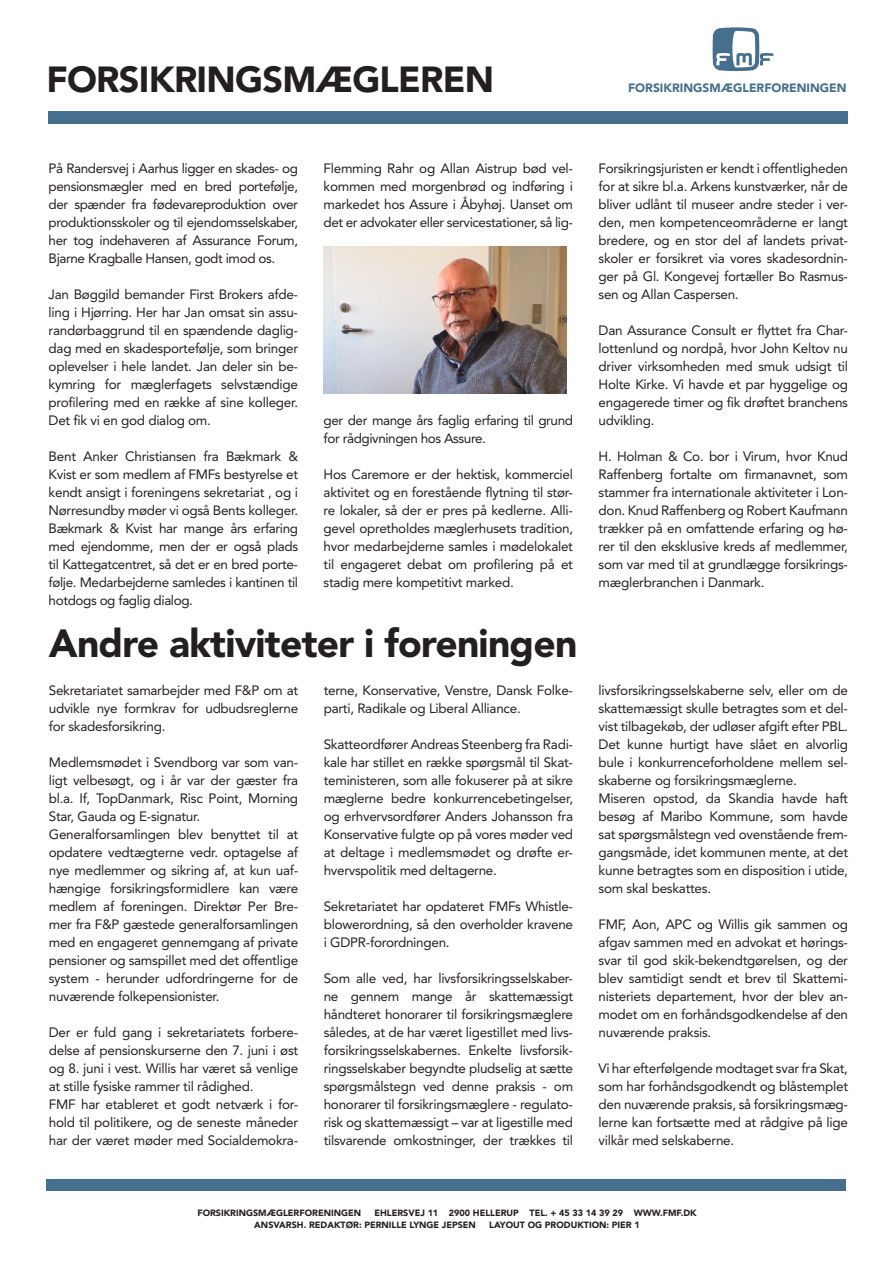
<style>
.page{position:relative;width:893px;height:1263px;background:#fff}
.page>*{position:absolute;margin:0;border:0;box-sizing:border-box;transform-origin:0 0}
.Paragraph_Style_1{font:900 39px "Avenir";letter-spacing:-.02em;color:#231f20}
.t1{font:900 36px "Avenir";letter-spacing:-.02em;color:#231f20}
.t2{font:13.5px/18px "Avenir";letter-spacing:-.02em;color:#231f20;text-align:justify}
.t3{font:900 12px "Avenir";color:#456f8c}
.t4{font:900 9px "Avenir";color:#231f20}
</style>
<div class="page">
<svg style="left:713px;top:27px;width:60px;height:44px"></svg>
<div style="left:49px;top:111px;width:799px;height:13px;background:#456f8c"></div>
<div style="left:46px;top:1180px;width:800px;height:11px;background:#456f8c"></div>
<img style="left:324px;top:247px;width:243px;height:146px">
<p class="t1" style="left:46px;top:58px;width:449px">FORSIKRINGSMÆGLEREN</p>
<p class="t3" style="left:628px;top:81px;width:220px">FORSIKRINGSMÆGLERFORENINGEN</p>
<p class="t2" style="left:49px;top:159px;width:251px">På Randersvej i Aarhus ligger en skades- og pensionsmægler med en bred portefølje, der spænder fra fødevareproduktion over produktionsskoler og til ejendomsselskaber, her tog indehaveren af Assurance Forum, Bjarne Kragballe Hansen, godt imod os.</p>
<p class="t2" style="left:49px;top:285px;width:251px">Jan Bøggild bemander First Brokers afde&shy;ling i Hjørring. Her har Jan omsat sin assu&shy;randørbaggrund til en spændende daglig&shy;dag med en skadesportefølje, som bringer oplevelser i hele landet. Jan deler sin be&shy;kymring for mæglerfagets selvstændige profilering med en række af sine kolleger.<br>Det fik vi en god dialog om.</p>
<p class="t2" style="left:49px;top:447px;width:251px">Bent Anker Christiansen fra Bækmark &amp; Kvist er som medlem af FMFs bestyrelse et kendt ansigt i foreningens sekretariat , og i Nørresundby møder vi også Bents kolleger.</p>
<p class="t2" style="left:49px;top:519px;width:251px">Bækmark &amp; Kvist har mange års erfaring med ejendomme, men der er også plads til Kattegatcentret, så det er en bred porte&shy;følje. Medarbejderne samledes i kantinen til hotdogs og faglig dialog.</p>
<p class="t2" style="left:324px;top:159px;width:251px">Flemming Rahr og Allan Aistrup bød vel&shy;kommen med morgenbrød og indføring i markedet hos Assure i Åbyhøj. Uanset om det er advokater eller servicestationer, så lig-</p>
<p class="t2" style="left:324px;top:411px;width:251px">ger der mange års faglig erfaring til grund for rådgivningen hos Assure.</p>
<p class="t2" style="left:324px;top:465px;width:251px">Hos Caremore er der hektisk, kommerciel aktivitet og en forestående flytning til stør&shy;re lokaler, så der er pres på kedlerne. Alli&shy;gevel opretholdes mæglerhusets tradition, hvor medarbejderne samles i mødelokalet til engageret debat om profilering på et stadig mere kompetitivt marked.</p>
<p class="Paragraph_Style_1" style="left:49px;top:620px;width:530px">Andre aktiviteter i foreningen</p>
<p class="t2" style="left:49px;top:681px;width:251px">Sekretariatet samarbejder med F&amp;P om at udvikle nye formkrav for udbudsreglerne for skadesforsikring.</p>
<p class="t2" style="left:49px;top:753px;width:251px">Medlemsmødet i Svendborg var som van&shy;ligt velbesøgt, og i år var der gæster fra bl.a. If, TopDanmark, Risc Point, Morning Star, Gauda og E-signatur.</p>
<p class="t2" style="left:49px;top:825px;width:251px">Generalforsamlingen blev benyttet til at opdatere vedtægterne vedr. optagelse af nye medlemmer og sikring af, at kun uaf&shy;hængige forsikringsformidlere kan være medlem af foreningen. Direktør Per Bre&shy;mer fra F&amp;P gæstede generalforsamlingen med en engageret gennemgang af private pensioner og samspillet med det offentlige system - herunder udfordringerne for de nuværende folkepensionister.</p>
<p class="t2" style="left:49px;top:1023px;width:251px">Der er fuld gang i sekretariatets forbere&shy;delse af pensionskurserne den 7. juni i øst og 8. juni i vest. Willis har været så venlige at stille fysiske rammer til rådighed.</p>
<p class="t2" style="left:49px;top:1095px;width:251px">FMF har etableret et godt netværk i for&shy;hold til politikere, og de seneste måneder har der været møder med Socialdemokra-</p>
<p class="t2" style="left:324px;top:681px;width:251px">terne, Konservative, Venstre, Dansk Folke&shy;parti, Radikale og Liberal Alliance.</p>
<p class="t2" style="left:324px;top:735px;width:251px">Skatteordfører Andreas Steenberg fra Radi&shy;kale har stillet en række spørgsmål til Skat&shy;teministeren, som alle fokuserer på at sikre mæglerne bedre konkurrencebetingelser, og erhvervsordfører Anders Johansson fra Konservative fulgte op på vores møder ved at deltage i medlemsmødet og drøfte er&shy;hvervspolitik med deltagerne.</p>
<p class="t2" style="left:324px;top:897px;width:251px">Sekretariatet har opdateret FMFs Whistle&shy;blowerordning, så den overholder kravene i GDPR-forordningen.</p>
<p class="t2" style="left:324px;top:969px;width:251px">Som alle ved, har livsforsikringsselskaber&shy;ne gennem mange år skattemæssigt håndteret honorarer til forsikringsmæglere således, at de har været ligestillet med livs&shy;forsikringsselskabernes. Enkelte livsforsik&shy;ringsselskaber begyndte pludselig at sætte spørgsmålstegn ved denne praksis - om honorarer til forsikringsmæglere - regulato&shy;risk og skattemæssigt – var at ligestille med tilsvarende omkostninger, der trækkes til</p>
<p class="t2" style="left:599px;top:159px;width:251px">Forsikringsjuristen er kendt i offentligheden for at sikre bl.a. Arkens kunstværker, når de bliver udlånt til museer andre steder i ver&shy;den, men kompetenceområderne er langt bredere, og en stor del af landets privat&shy;skoler er forsikret via vores skadesordnin&shy;ger på Gl. Kongevej fortæller Bo Rasmus&shy;sen og Allan Caspersen.</p>
<p class="t2" style="left:599px;top:321px;width:251px">Dan Assurance Consult er flyttet fra Char&shy;lottenlund og nordpå, hvor John Keltov nu driver virksomheden med smuk udsigt til Holte Kirke. Vi havde et par hyggelige og engagerede timer og fik drøftet branchens udvikling.</p>
<p class="t2" style="left:599px;top:447px;width:251px">H. Holman &amp; Co. bor i Virum, hvor Knud Raffenberg fortalte om firmanavnet, som stammer fra internationale aktiviteter i Lon&shy;don. Knud Raffenberg og Robert Kaufmann trækker på en omfattende erfaring og hø&shy;rer til den eksklusive kreds af medlemmer, som var med til at grundlægge forsikrings&shy;mæglerbranchen i Danmark.</p>
<p class="t2" style="left:599px;top:681px;width:251px">livsforsikringsselskaberne selv, eller om de skattemæssigt skulle betragtes som et del&shy;vist tilbagekøb, der udløser afgift efter PBL.</p>
<p class="t2" style="left:599px;top:735px;width:251px">Det kunne hurtigt have slået en alvorlig bule i konkurrenceforholdene mellem sel&shy;skaberne og forsikringsmæglerne.</p>
<p class="t2" style="left:599px;top:789px;width:251px">Miseren opstod, da Skandia havde haft besøg af Maribo Kommune, som havde sat spørgsmålstegn ved ovenstående frem&shy;gangsmåde, idet kommunen mente, at det kunne betragtes som en disposition i utide, som skal beskattes.</p>
<p class="t2" style="left:599px;top:915px;width:251px">FMF, Aon, APC og Willis gik sammen og afgav sammen med en advokat et hørings&shy;svar til god skik-bekendtgørelsen, og der blev samtidigt sendt et brev til Skattemi&shy;nisteriets departement, hvor der blev an&shy;modet om en forhåndsgodkendelse af den nuværende praksis.</p>
<p class="t2" style="left:599px;top:1059px;width:251px">Vi har efterfølgende modtaget svar fra Skat, som har forhåndsgodkendt og blåstemplet den nuværende praksis, så forsikringsmæg&shy;lerne kan fortsætte med at rådgive på lige vilkår med selskaberne.</p>
<p class="t4" style="left:197px;top:1208px;width:165px">FORSIKRINGSMÆGLERFORENINGEN</p>
<p class="t4" style="left:374px;top:1208px;width:324px">EHLERSVEJ 11 2900 HELLERUP TEL. + 45 33 14 39 29 WWW.FMF.DK</p>
<p class="t4" style="left:254px;top:1220px;width:223px">ANSVARSH. REDAKTØR: PERNILLE LYNGE JEPSEN</p>
<p class="t4" style="left:489px;top:1220px;width:152px">LAYOUT OG PRODUKTION: PIER 1</p>
</div>
